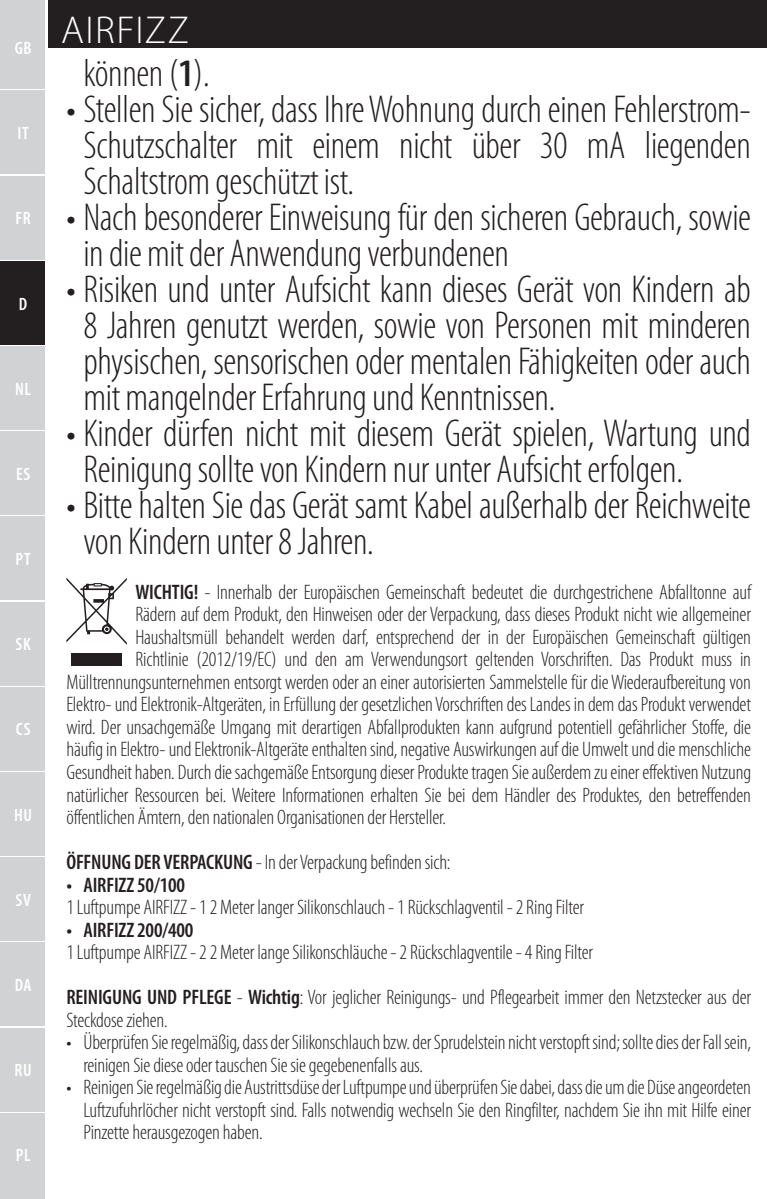
<style>
.page{position:relative;width:767px;height:1199px;background:#fff}
.page>*{position:absolute;margin:0;border:0;box-sizing:border-box;transform-origin:0 0}
.t1{font:300 condensed 39px/36px "Myriad Pro";letter-spacing:-.01em;color:#231f20}
.t2{font:300 39px "Myriad Pro";letter-spacing:.035em;color:#fff}
.t3{font:300 condensed 21px/22.5px "Myriad Pro";letter-spacing:-.01em;color:#231f20}
.t4{font:600 condensed 21px "Myriad Pro";letter-spacing:-.01em;color:#231f20}
.t5{font:600 condensed 18px "Myriad Pro";letter-spacing:.035em;color:#fff}
.s1{font-weight:600}
</style>
<div class="page">
<div style="left:48px;top:0;width:718px;height:48px;background:#231f20"></div>
<div style="left:2px;top:6px;width:42px;height:83px;background:#d1d2d4"></div>
<hr style="left:0;top:6px;width:2px;height:83px;background:#d1d2d4">
<div style="left:2px;top:1027px;width:42px;height:83px;background:#d1d2d4"></div>
<div style="left:2px;top:1112px;width:42px;height:83px;background:#d1d2d4"></div>
<div style="left:2px;top:942px;width:42px;height:83px;background:#d1d2d4"></div>
<div style="left:2px;top:857px;width:42px;height:83px;background:#d1d2d4"></div>
<div style="left:2px;top:772px;width:42px;height:83px;background:#d1d2d4"></div>
<div style="left:2px;top:687px;width:42px;height:83px;background:#d1d2d4"></div>
<div style="left:2px;top:602px;width:42px;height:83px;background:#d1d2d4"></div>
<div style="left:2px;top:516px;width:42px;height:84px;background:#d1d2d4"></div>
<div style="left:2px;top:431px;width:42px;height:83px;background:#d1d2d4"></div>
<div style="left:2px;top:346px;width:42px;height:83px;background:#d1d2d4"></div>
<div style="left:2px;top:261px;width:42px;height:83px;background:#231f20"></div>
<div style="left:2px;top:176px;width:42px;height:83px;background:#d1d2d4"></div>
<div style="left:2px;top:91px;width:42px;height:83px;background:#d1d2d4"></div>
<hr style="left:0;top:91px;width:2px;height:83px;background:#d1d2d4">
<hr style="left:0;top:176px;width:2px;height:83px;background:#d1d2d4">
<hr style="left:0;top:261px;width:2px;height:83px;background:#231f20">
<hr style="left:0;top:346px;width:2px;height:83px;background:#d1d2d4">
<hr style="left:0;top:431px;width:2px;height:83px;background:#d1d2d4">
<hr style="left:0;top:516px;width:2px;height:84px;background:#d1d2d4">
<hr style="left:0;top:602px;width:2px;height:83px;background:#d1d2d4">
<hr style="left:0;top:687px;width:2px;height:83px;background:#d1d2d4">
<hr style="left:0;top:772px;width:2px;height:83px;background:#d1d2d4">
<hr style="left:0;top:857px;width:2px;height:83px;background:#d1d2d4">
<hr style="left:0;top:942px;width:2px;height:83px;background:#d1d2d4">
<hr style="left:0;top:1027px;width:2px;height:83px;background:#d1d2d4">
<hr style="left:0;top:1112px;width:2px;height:83px;background:#d1d2d4">
<hr style="left:0;top:1195px;width:44px;height:3px;background:#d1d2d4">
<div style="left:0;top:0;width:44px;height:6px;background:#d1d2d4"></div>
<div style="left:71px;top:652px;width:51px;height:13px;background:#231f20"></div>
<svg style="left:66px;top:577px;width:61px;height:67px"></svg>
<p class="t5" style="left:15px;top:37px;width:18px">GB</p>
<p class="t5" style="left:17px;top:122px;width:13px">IT</p>
<p class="t5" style="left:16px;top:207px;width:17px">FR</p>
<p class="t5" style="left:19px;top:292px;width:10px">D</p>
<p class="t5" style="left:15px;top:377px;width:17px">NL</p>
<p class="t5" style="left:16px;top:463px;width:16px">ES</p>
<p class="t5" style="left:16px;top:548px;width:17px">PT</p>
<p class="t5" style="left:16px;top:633px;width:17px">SK</p>
<p class="t5" style="left:16px;top:718px;width:16px">CS</p>
<p class="t5" style="left:14px;top:803px;width:20px">HU</p>
<p class="t5" style="left:15px;top:888px;width:17px">SV</p>
<p class="t5" style="left:15px;top:973px;width:18px">DA</p>
<p class="t5" style="left:15px;top:1058px;width:19px">RU</p>
<p class="t5" style="left:16px;top:1144px;width:16px">PL</p>
<h1 class="t2" style="left:61px;top:7px;width:129px">AIRFIZZ</h1>
<h1 class="t1" style="left:83px;top:54px;width:128px">können (<span class="s1">1</span>).</h1>
<h1 class="t1" style="left:83px;top:90px;width:668px;text-align:justify;text-indent:-17px">• Stellen Sie sicher, dass Ihre Wohnung durch einen Fehlerstrom-Schutzschalter mit einem nicht über 30 mA liegenden Schaltstrom geschützt ist.</h1>
<h1 class="t1" style="left:83px;top:198px;width:668px;text-indent:-17px">• Nach besonderer Einweisung für den sicheren Gebrauch, sowie in die mit der Anwendung verbundenen</h1>
<h1 class="t1" style="left:83px;top:270px;width:668px;text-align:justify;text-indent:-17px">• Risiken und unter Aufsicht kann dieses Gerät von Kindern ab 8 Jahren genutzt werden, sowie von Personen mit minderen physischen, sensorischen oder mentalen Fähigkeiten oder auch mit mangelnder Erfahrung und Kenntnissen.</h1>
<h1 class="t1" style="left:83px;top:414px;width:668px;text-indent:-17px">• Kinder dürfen nicht mit diesem Gerät spielen, Wartung und<br>Reinigung sollte von Kindern nur unter Aufsicht erfolgen.</h1>
<h1 class="t1" style="left:83px;top:486px;width:668px;text-indent:-17px">• Bitte halten Sie das Gerät samt Kabel außerhalb der Reichweite von Kindern unter 8 Jahren.</h1>
<p class="t3" style="left:135px;top:580px;width:616px"><span class="s1">WICHTIG!</span> - Innerhalb der Europäischen Gemeinschaft bedeutet die durchgestrichene Abfalltonne auf</p>
<p class="t3" style="left:135px;top:603px;width:616px">Rädern auf dem Produkt, den Hinweisen oder der Verpackung, dass dieses Produkt nicht wie allgemeiner</p>
<p class="t3" style="left:135px;top:625px;width:616px">Haushaltsmüll behandelt werden darf, entsprechend der in der Europäischen Gemeinschaft gültigen</p>
<p class="t3" style="left:135px;top:648px;width:616px">Richtlinie (2012/19/EC) und den am Verwendungsort geltenden Vorschriften. Das Produkt muss in</p>
<p class="t3" style="left:66px;top:670px;width:685px">Mülltrennungsunternehmen entsorgt werden oder an einer autorisierten Sammelstelle für die Wiederaufbereitung von</p>
<p class="t3" style="left:66px;top:693px;width:685px">Elektro- und Elektronik-Altgeräten, in Erfüllung der gesetzlichen Vorschriften des Landes in dem das Produkt verwendet</p>
<p class="t3" style="left:66px;top:715px;width:685px">wird. Der unsachgemäße Umgang mit derartigen Abfallprodukten kann aufgrund potentiell gefährlicher Stoffe, die</p>
<p class="t3" style="left:66px;top:738px;width:685px">häufig in Elektro- und Elektronik-Altgeräte enthalten sind, negative Auswirkungen auf die Umwelt und die menschliche</p>
<p class="t3" style="left:66px;top:760px;width:685px">Gesundheit haben. Durch die sachgemäße Entsorgung dieser Produkte tragen Sie außerdem zu einer effektiven Nutzung</p>
<p class="t3" style="left:66px;top:783px;width:685px">natürlicher Ressourcen bei. Weitere Informationen erhalten Sie bei dem Händler des Produktes, den betreffenden</p>
<p class="t3" style="left:66px;top:805px;width:381px">öffentlichen Ämtern, den nationalen Organisationen der Hersteller.</p>
<p class="t3" style="left:66px;top:850px;width:385px"><span class="s1">ÖFFNUNG DER VERPACKUNG</span> - In der Verpackung befinden sich:</p>
<p class="t4" style="left:66px;top:871px;width:120px">• AIRFIZZ 50/100</p>
<p class="t3" style="left:66px;top:895px;width:519px">1 Luftpumpe AIRFIZZ - 1 2 Meter langer Silikonschlauch - 1 Rückschlagventil - 2 Ring Filter</p>
<p class="t4" style="left:66px;top:916px;width:128px">• AIRFIZZ 200/400</p>
<p class="t3" style="left:66px;top:929px;width:685px;line-height:45px">1 Luftpumpe AIRFIZZ - 2 2 Meter lange Silikonschläuche - 2 Rückschlagventile - 4 Ring Filter<br><span class="s1">REINIGUNG UND PFLEGE</span> - <span class="s1">Wichtig</span>: Vor jeglicher Reinigungs- und Pflegearbeit immer den Netzstecker aus der</p>
<p class="t3" style="left:66px;top:1008px;width:103px">Steckdose ziehen.</p>
<p class="t3" style="left:83px;top:1030px;width:668px;text-indent:-17px">• Überprüfen Sie regelmäßig, dass der Silikonschlauch bzw. der Sprudelstein nicht verstopft sind; sollte dies der Fall sein, reinigen Sie diese oder tauschen Sie sie gegebenenfalls aus.</p>
<p class="t3" style="left:83px;top:1075px;width:668px;text-align:justify;text-indent:-17px">• Reinigen Sie regelmäßig die Austrittsdüse der Luftpumpe und überprüfen Sie dabei, dass die um die Düse angeordeten Luftzufuhrlöcher nicht verstopft sind. Falls notwendig wechseln Sie den Ringfilter, nachdem Sie ihn mit Hilfe einer Pinzette herausgezogen haben.</p>
</div>
